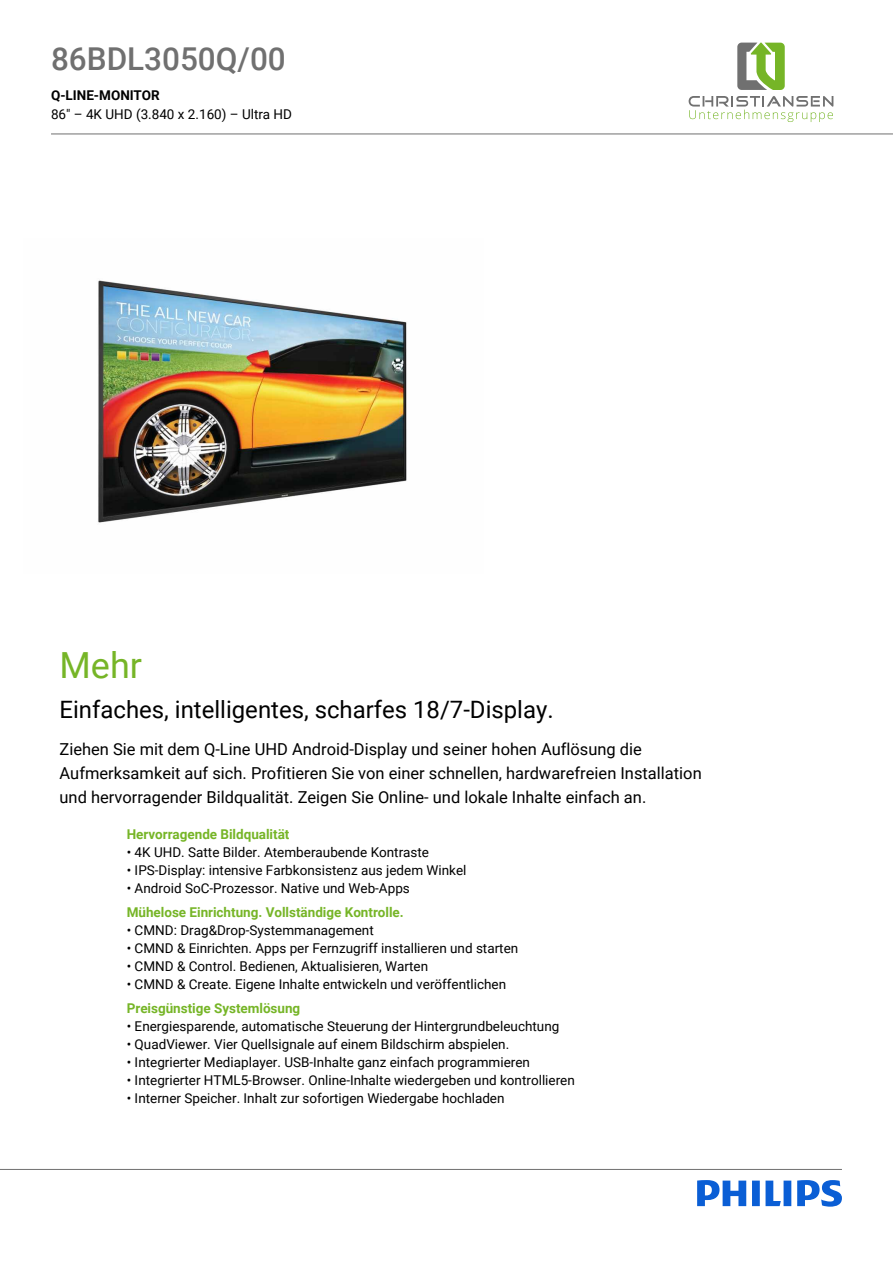
<style>
.page{position:relative;width:893px;height:1263px;background:#fff}
.page>*{position:absolute;margin:0;border:0;box-sizing:border-box;transform-origin:0 0}
.t1{font:36px "Roboto";color:#76b527}
.t2{font:500 31.5px "Roboto";color:#707070}
.t3{font:24px "Roboto";color:#000}
.t4{font:16.5px/24px "Roboto";color:#000}
.t5{font:13.5px "Roboto";color:#000}
.t6{font:700 13.5px "Roboto";color:#76b527}
.t7{font:700 13.5px "Roboto";color:#000}
</style>
<div class="page">
<img style="left:98px;top:280px;width:309px;height:243px">
<svg style="left:737px;top:42px;width:48px;height:48px"></svg>
<svg style="left:689px;top:96px;width:144px;height:26px"></svg>
<hr style="left:51px;top:134px;width:842px;height:1px;background:#707070">
<svg style="left:697px;top:1180px;width:145px;height:27px"></svg>
<hr style="left:0;top:1169px;width:842px;height:1px;background:#707070">
<h2 class="t2" style="left:51px;top:36px;width:236px">86BDL3050Q/00</h2>
<p class="t7" style="left:51px;top:85px;width:110px">Q-LINE-MONITOR</p>
<p class="t5" style="left:51px;top:105px;width:242px">86" – 4K UHD (3.840 x 2.160) – Ultra HD</p>
<h1 class="t1" style="left:60px;top:640px;width:84px">Mehr</h1>
<h3 class="t3" style="left:60px;top:693px;width:496px">Einfaches, intelligentes, scharfes 18/7-Display.</h3>
<p class="t4" style="left:60px;top:737px;width:644px">Ziehen Sie mit dem Q-Line UHD Android-Display und seiner hohen Auflösung die<br>Aufmerksamkeit auf sich. Profitieren Sie von einer schnellen, hardwarefreien Installation und hervorragender Bildqualität. Zeigen Sie Online- und lokale Inhalte einfach an.</p>
<p class="t6" style="left:127px;top:825px;width:164px">Hervorragende Bildqualität</p>
<p class="t5" style="left:127px;top:843px;width:304px">• 4K UHD. Satte Bilder. Atemberaubende Kontraste</p>
<p class="t5" style="left:127px;top:861px;width:341px">• IPS-Display: intensive Farbkonsistenz aus jedem Winkel</p>
<p class="t5" style="left:127px;top:879px;width:285px">• Android SoC-Prozessor. Native und Web-Apps</p>
<p class="t6" style="left:127px;top:903px;width:279px">Mühelose Einrichtung. Vollständige Kontrolle.</p>
<p class="t5" style="left:127px;top:921px;width:249px">• CMND: Drag&amp;Drop-Systemmanagement</p>
<p class="t5" style="left:127px;top:939px;width:393px">• CMND &amp; Einrichten. Apps per Fernzugriff installieren und starten</p>
<p class="t5" style="left:127px;top:957px;width:303px">• CMND &amp; Control. Bedienen, Aktualisieren, Warten</p>
<p class="t5" style="left:127px;top:975px;width:381px">• CMND &amp; Create. Eigene Inhalte entwickeln und veröffentlichen</p>
<p class="t6" style="left:127px;top:999px;width:175px">Preisgünstige Systemlösung</p>
<p class="t5" style="left:127px;top:1017px;width:434px">• Energiesparende, automatische Steuerung der Hintergrundbeleuchtung</p>
<p class="t5" style="left:127px;top:1035px;width:384px">• QuadViewer. Vier Quellsignale auf einem Bildschirm abspielen.</p>
<p class="t5" style="left:127px;top:1053px;width:405px">• Integrierter Mediaplayer. USB-Inhalte ganz einfach programmieren</p>
<p class="t5" style="left:127px;top:1071px;width:450px">• Integrierter HTML5-Browser. Online-Inhalte wiedergeben und kontrollieren</p>
<p class="t5" style="left:127px;top:1089px;width:379px">• Interner Speicher. Inhalt zur sofortigen Wiedergabe hochladen</p>
</div>
